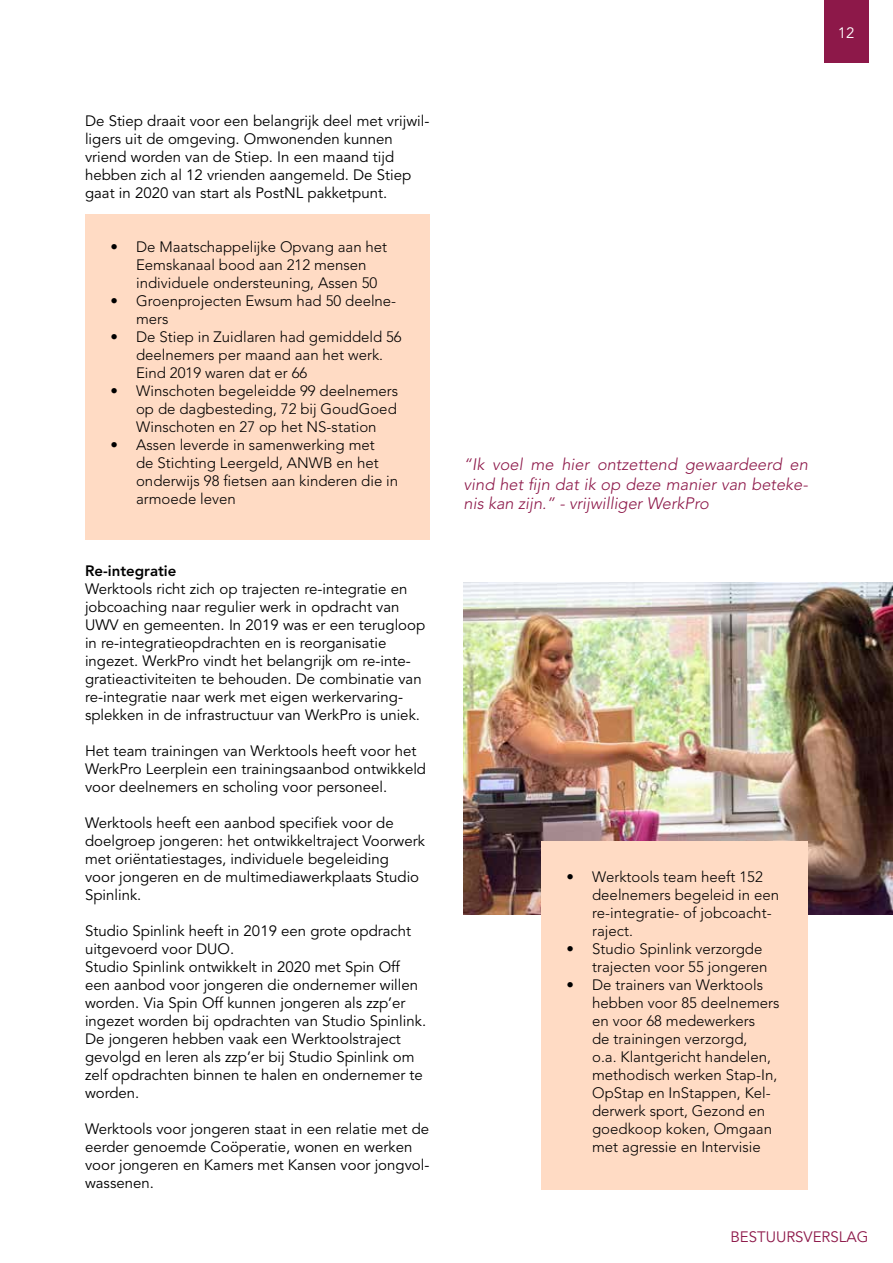
<style>
.page{position:relative;width:893px;height:1263px;background:#fff}
.page>*{position:absolute;margin:0;border:0;box-sizing:border-box;transform-origin:0 0}
.t1{font:italic 300 16.5px/19.8px "Avenir LT Std";color:#8d1849;text-align:justify}
.t2{font:15px/18px "Avenir LT Std";color:#000}
.t3{font:300 15px/18px "Avenir LT Std";color:#000}
.t4{font:15px "Avenir LT Std";color:#8d1849}
.t5{font:800 15px "Avenir LT Std";color:#000}
.t6{font:15px "Avenir LT Std";color:#fff}
</style>
<div class="page">
<div style="left:824px;top:0;width:44px;height:63px;background:#8d1849"></div>
<img style="left:464px;top:583px;width:429px;height:331px">
<div style="left:541px;top:841px;width:267px;height:349px;background:#ffdbc4"></div>
<div style="left:85px;top:215px;width:344px;height:325px;background:#ffdbc4"></div>
<p class="t2" style="left:85px;top:112px;width:346px">De Stiep draait voor een belangrijk deel met vrijwil&shy;ligers uit de omgeving. Omwonenden kunnen vriend worden van de Stiep. In een maand tijd hebben zich al 12 vrienden aangemeld. De Stiep gaat in 2020 van start als PostNL pakketpunt.</p>
<p class="t3" style="left:136px;top:238px;width:253px;text-indent:-26px">• De Maatschappelijke Opvang aan het<br>Eemskanaal bood aan 212 mensen individuele ondersteuning, Assen 50</p>
<p class="t3" style="left:136px;top:292px;width:262px;text-indent:-26px">• Groenprojecten Ewsum had 50 deelne&shy;mers</p>
<p class="t3" style="left:136px;top:328px;width:267px;text-indent:-26px">• De Stiep in Zuidlaren had gemiddeld 56 deelnemers per maand aan het werk.<br>Eind 2019 waren dat er 66</p>
<p class="t3" style="left:136px;top:382px;width:264px;text-align:justify;text-indent:-26px">• Winschoten begeleidde 99 deelnemers op de dagbesteding, 72 bij GoudGoed Winschoten en 27 op het NS-station</p>
<p class="t3" style="left:136px;top:436px;width:264px;text-indent:-26px">• Assen leverde in samenwerking met<br>de Stichting Leergeld, ANWB en het onderwijs 98 fietsen aan kinderen die in armoede leven</p>
<p class="t5" style="left:85px;top:562px;width:93px">Re-integratie</p>
<p class="t2" style="left:85px;top:580px;width:342px">Werktools richt zich op trajecten re-integratie en jobcoaching naar regulier werk in opdracht van UWV en gemeenten. In 2019 was er een terugloop in re-integratieopdrachten en is reorganisatie ingezet. WerkPro vindt het belangrijk om re-inte&shy;gratieactiviteiten te behouden. De combinatie van re-integratie naar werk met eigen werkervaring&shy;splekken in de infrastructuur van WerkPro is uniek.</p>
<p class="t2" style="left:85px;top:742px;width:343px">Het team trainingen van Werktools heeft voor het<br>WerkPro Leerplein een trainingsaanbod ontwikkeld voor deelnemers en scholing voor personeel.</p>
<p class="t2" style="left:85px;top:814px;width:341px">Werktools heeft een aanbod specifiek voor de doelgroep jongeren: het ontwikkeltraject Voorwerk met oriëntatiestages, individuele begeleiding<br>voor jongeren en de multimediawerkplaats Studio Spinlink.</p>
<p class="t2" style="left:85px;top:922px;width:343px">Studio Spinlink heeft in 2019 een grote opdracht uitgevoerd voor DUO.<br>Studio Spinlink ontwikkelt in 2020 met Spin Off een aanbod voor jongeren die ondernemer willen worden. Via Spin Off kunnen jongeren als zzp’er ingezet worden bij opdrachten van Studio Spinlink.<br>De jongeren hebben vaak een Werktoolstraject gevolgd en leren als zzp’er bij Studio Spinlink om zelf opdrachten binnen te halen en ondernemer te worden.</p>
<p class="t2" style="left:85px;top:1120px;width:346px">Werktools voor jongeren staat in een relatie met de eerder genoemde Coöperatie, wonen en werken voor jongeren en Kamers met Kansen voor jongvol&shy;wassenen.</p>
<p class="t6" style="left:838px;top:24px;width:18px">12</p>
<p class="t1" style="left:464px;top:454px;width:346px">“Ik voel me hier ontzettend gewaardeerd en vind het fijn dat ik op deze manier van beteke&shy;nis kan zijn.” - vrijwilliger WerkPro</p>
<p class="t3" style="left:592px;top:868px;width:189px;text-indent:-26px">• Werktools team heeft 152 deelnemers begeleid in een re-integratie- of jobcoacht&shy;raject.</p>
<p class="t3" style="left:592px;top:940px;width:177px;text-indent:-26px">• Studio Spinlink verzorgde trajecten voor 55 jongeren</p>
<p class="t3" style="left:592px;top:976px;width:189px;text-indent:-26px">• De trainers van Werktools hebben voor 85 deelnemers en voor 68 medewerkers<br>de trainingen verzorgd,<br>o.a. Klantgericht handelen, methodisch werken Stap-In,<br>OpStap en InStappen, Kel&shy;derwerk sport, Gezond en goedkoop koken, Omgaan met agressie en Intervisie</p>
<p class="t4" style="left:730px;top:1228px;width:139px">BESTUURSVERSLAG</p>
</div>
